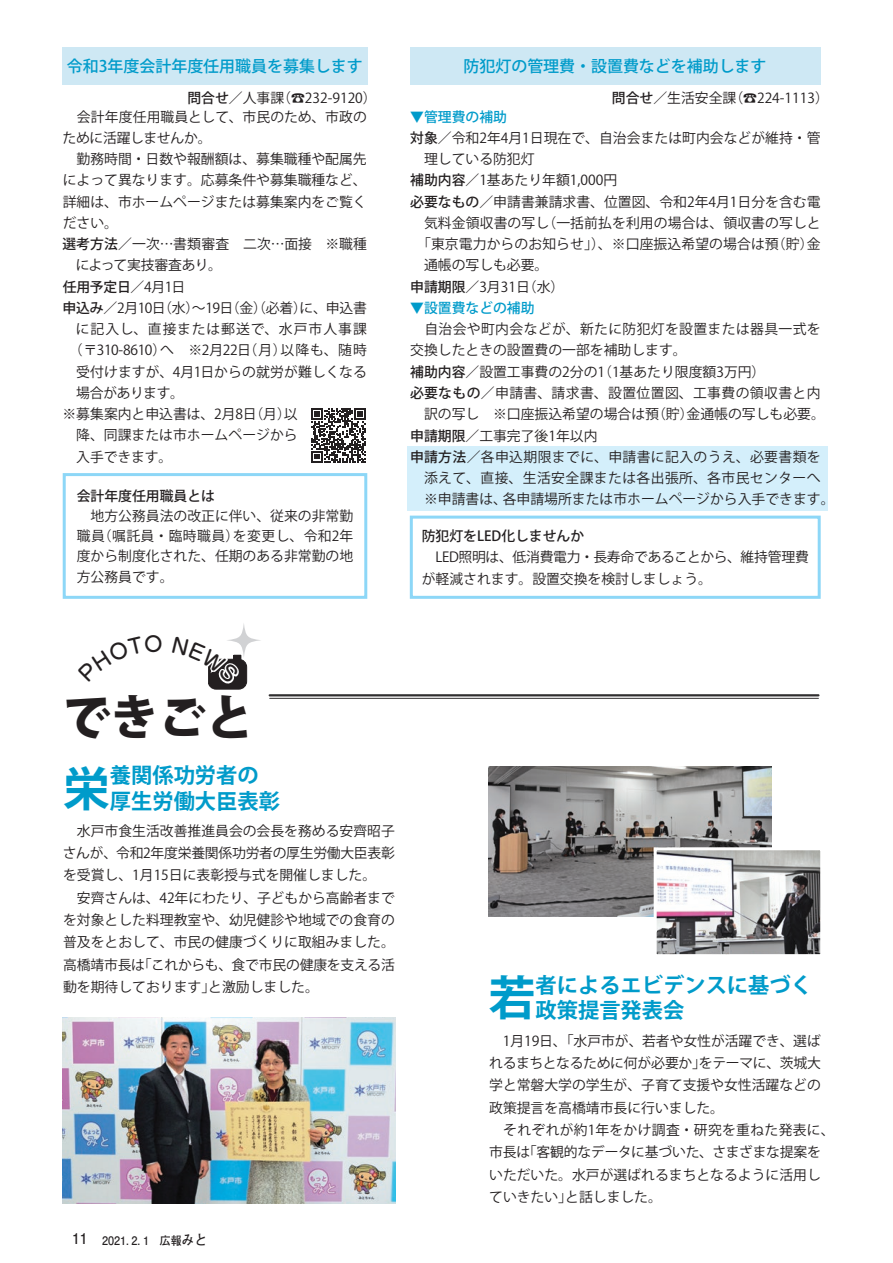
<style>
.page{position:relative;width:893px;height:1263px;background:#fff}
.page>*{position:absolute;margin:0;border:0;box-sizing:border-box;transform-origin:0 0}
.t1{font:800 47.85px "Koz Go Pr 6 N";color:#231f20}
.t2{font:700 46.8px "Koz Go Pro";color:#009bca}
.t3{font:700 21.3px/25.5px "Koz Go Pro";color:#009bca}
.t4{font:500 15.9px "Koz Go Pr 6 N";color:#009bca}
.t5{font:700 14.85px "Futo Go B101 Pro";color:#231f20;scale:.92 1}
.t6{font:13.8px/20.2px "Koz Go Pro";color:#231f20;text-align:right}
.t7{font:13.8px/21.3px "Koz Go Pr 6 N";color:#231f20}
.t8{font:13.8px "Koz Go Pr 6 N";letter-spacing:.03em;color:#231f20}
.t9{font:13.8px "Koz Go Pro";letter-spacing:-.02em;color:#231f20}
.t10{font:13.8px "Koz Go Pro";letter-spacing:-.025em;color:#231f20}
.t11{font:13.8px "Koz Go Pr 6 N";letter-spacing:.025em;color:#231f20}
.t12{font:13.8px "Koz Go Pro";letter-spacing:.02em;color:#231f20}
.t13{font:500 13.8px "Koz Go Pro";color:#231f20}
.t14{font:13.8px "Koz Go Pro";letter-spacing:.065em;color:#231f20}
.t15{font:500 13.8px "Koz Go Pr 6 N";color:#009bca}
.t16{font:500 13.8px "Koz Go Pr 6 N";color:#231f20}
.t17{font:700 11.7px "Futo Go B101 Pro";color:#231f20;scale:.93 1}
.s1{font-weight:500}
.s2{font-weight:400}
.s3{font-size:13.8px}
</style>
<div class="page">
<div style="left:208px;top:659px;width:39px;height:30px;background:#231f20;border-radius:8px"></div>
<div style="left:208px;top:659px;width:39px;height:31px;border:1px solid #231f20;border-radius:8px"></div>
<div style="left:215px;top:662px;width:24px;height:24px;border:1px solid #231f20;border-radius:50%"></div>
<svg style="left:226px;top:622px;width:35px;height:36px"></svg>
<hr style="left:270px;top:694px;width:548px;height:2px;background:#312f30">
<hr style="left:270px;top:698px;width:548px;height:1px;background:#312f30">
<img style="left:63px;top:1017px;width:332px;height:187px">
<div style="left:407px;top:446px;width:420px;height:64px;background:#d4effb"></div>
<div style="left:410px;top:516px;width:411px;height:83px;background:#fff;border:3px solid #8dd7f7"></div>
<div style="left:410px;top:48px;width:410px;height:37px;background:#cee8f4"></div>
<div style="left:63px;top:473px;width:304px;height:126px;background:#fff;border:3px solid #8dd7f7"></div>
<div style="left:62px;top:48px;width:305px;height:37px;background:#cee8f4"></div>
<svg style="left:311px;top:408px;width:55px;height:55px"></svg>
<img style="left:489px;top:766px;width:282px;height:150px">
<img style="left:658px;top:851px;width:161px;height:102px">
<div style="left:654px;top:847px;width:169px;height:110px;border:3px solid #fff"></div>
<svg style="left:208px;top:636px;width:33px;height:48px"></svg>
<p class="t4" style="left:67px;top:58px;width:297px">令和3年度会計年度任用職員を募集します</p>
<p class="t7" style="left:277px;top:88px;width:101px">)☎232-9120(</p>
<p class="t7" style="left:187px;top:88px;width:98px"><span class="s1">問合せ</span>／人事課</p>
<p class="t6" style="left:63px;top:107px;width:306px">　会計年度任用職員として、市民のため、市政の</p>
<p class="t9" style="left:63px;top:129px;width:151px">ために活躍しませんか。</p>
<p class="t6" style="left:63px;top:149px;width:306px">　勤務時間・日数や報酬額は、募集職種や配属先</p>
<p class="t6" style="left:63px;top:170px;width:306px">によって異なります。応募条件や募集職種など、</p>
<p class="t6" style="left:63px;top:192px;width:306px">詳細は、市ホームページまたは募集案内をご覧く</p>
<p class="t6" style="left:63px;top:213px;width:57px">ださい。</p>
<p class="t6" style="left:63px;top:234px;width:306px"><span class="s1">選考方法</span>／一次…書類審査　二次…面接　※職種</p>
<p class="t9" style="left:76px;top:256px;width:148px">によって実技審査あり。</p>
<p class="t13" style="left:63px;top:278px;width:124px">任用予定日<span class="s2">／4月日1</span></p>
<p class="t6" style="left:62px;top:298px;width:306px"><span class="s1">申込み</span>／2月10 （日水）～19 （日金）（必着に）、申込書</p>
<p class="t14" style="left:76px;top:320px;width:292px">に記入し、直接または郵送で、水戸市人事課</p>
<p class="t6" style="left:281px;top:340px;width:88px">以降も、随時</p>
<p class="t10" style="left:69px;top:341px;width:219px">（〒310-8610 へ）　※ 月2 22 （日月）</p>
<p class="t6" style="left:76px;top:362px;width:292px">受付けますが、月4 1日からの就労が難しくなる</p>
<p class="t10" style="left:76px;top:384px;width:110px">場合があります。</p>
<p class="t6" style="left:63px;top:404px;width:237px">※募集案内と申込書は、月2 （日8 月以）</p>
<p class="t6" style="left:76px;top:426px;width:223px">降、同課または市ホームページから</p>
<p class="t6" style="left:76px;top:447px;width:98px">入手できます。</p>
<p class="t13" style="left:77px;top:487px;width:140px">会計年度任用職員とは</p>
<p class="t6" style="left:77px;top:506px;width:278px">　地方公務員法の改正に伴い、従来の非常勤を変更し、令和年2</p>
<p class="t6" style="left:77px;top:526px;width:278px;text-align:left">職員<br>度から制度化された、任期のある非常勤の地方公務員です。</p>
<p class="t6" style="left:98px;top:526px;width:143px">（嘱託員・臨時職員）</p>
<p class="t4" style="left:464px;top:58px;width:304px">防犯灯の管理費・設置費などを補助します</p>
<p class="t15" style="left:410px;top:109px;width:98px">▼管理費の補助</p>
<p class="t7" style="left:410px;top:127px;width:412px"><span class="s1">対象</span>／令和年2 月4 1日現在で、自治会または町内会などが維持・管</p>
<p class="t7" style="left:424px;top:149px;width:112px">理している防犯灯</p>
<p class="t7" style="left:410px;top:170px;width:208px"><span class="s1">補助内容</span>／1基あたり年額1,000円</p>
<p class="t7" style="left:410px;top:191px;width:412px"><span class="s1">必要なもの</span>／申請書兼請求書、位置図、令和年2 月4 1日分を含む電</p>
<p class="t7" style="left:542px;top:213px;width:280px">（一括前払を利用の場合は、領収書の写しと</p>
<p class="t7" style="left:612px;top:88px;width:126px"><span class="s1">問合せ</span>／生活安全課</p>
<p class="t7" style="left:729px;top:88px;width:101px">)☎224-1113(</p>
<p class="t7" style="left:424px;top:213px;width:127px">気料金領収書の写し</p>
<p class="t7" style="left:417px;top:234px;width:363px">「東京電力からのお知らせ」）、 ※口座振込希望の場合は預</p>
<p class="t7" style="left:424px;top:255px;width:126px">通帳の写しも必要。</p>
<p class="t7" style="left:410px;top:276px;width:156px"><span class="s1">申請期限</span>／3月31 （日水(</p>
<p class="t15" style="left:410px;top:300px;width:126px">▼設置費などの補助</p>
<p class="t11" style="left:410px;top:321px;width:412px">　自治会や町内会などが、新たに防犯灯を設置または器具一式を</p>
<p class="t7" style="left:410px;top:340px;width:278px">交換したときの設置費の一部を補助します。</p>
<p class="t7" style="left:410px;top:361px;width:357px"><span class="s1">補助内容</span>／設置工事費の2分の（1 1基あたり限度額3万円(</p>
<p class="t8" style="left:410px;top:385px;width:412px"><span class="s1">必要なもの</span>／申請書、請求書、設置位置図、工事費の領収書と内</p>
<p class="t7" style="left:687px;top:404px;width:140px">金通帳の写しも必要。</p>
<p class="t7" style="left:772px;top:234px;width:50px">（貯金）</p>
<p class="t7" style="left:424px;top:404px;width:236px">訳の写し　※口座振込希望の場合は預</p>
<p class="t7" style="left:410px;top:425px;width:189px"><span class="s1">申請期限</span>／工事完了後1年以内</p>
<p class="t8" style="left:410px;top:449px;width:412px"><span class="s1">申請方法</span>／各申込期限までに、申請書に記入のうえ、必要書類を</p>
<p class="t8" style="left:424px;top:470px;width:398px">添えて、直接、生活安全課または各出張所、各市民センターへ</p>
<p class="t7" style="left:503px;top:489px;width:333px">各申請場所または市ホームページから入手できます。</p>
<p class="t7" style="left:652px;top:404px;width:43px">（貯）</p>
<p class="t7" style="left:424px;top:489px;width:84px">※申請書は、</p>
<p class="t16" style="left:422px;top:528px;width:164px">防犯灯をLED化しませんか</p>
<p class="t7" style="left:422px;top:547px;width:389px">　LED照明は、低消費電力・長寿命であることから、維持管理費が軽減されます。設置交換を検討しましょう。</p>
<h1 class="t1" style="left:63px;top:690px;width:193px">できごと</h1>
<h2 class="t2" style="left:63px;top:758px;width:48px">栄</h2>
<h3 class="t3" style="left:110px;top:764px;width:172px">養関係功労者の厚生労働大臣表彰</h3>
<p class="t6" style="left:63px;top:821px;width:333px">　水戸市食生活改善推進員会の会長を務める安齊昭子</p>
<p class="t9" style="left:63px;top:844px;width:333px">さんが、令和2年度栄養関係功労者の厚生労働大臣表彰</p>
<p class="t6" style="left:63px;top:865px;width:315px">を受賞し、月1 15日に表彰授与式を開催しました。</p>
<p class="t6" style="left:63px;top:888px;width:333px">　安齊さんは、42年にわたり、子どもから高齢者まで</p>
<p class="t6" style="left:63px;top:910px;width:333px">を対象とした料理教室や、幼児健診や地域での食育の</p>
<p class="t6" style="left:63px;top:932px;width:333px">普及をとおして、市民の健康づくりに取組みました。</p>
<p class="t6" style="left:138px;top:955px;width:259px">「これからも、食で市民の健康を支える活</p>
<p class="t6" style="left:63px;top:955px;width:84px">高橋靖市長は</p>
<p class="t6" style="left:208px;top:977px;width:112px">と激励しました。</p>
<p class="t6" style="left:63px;top:977px;width:154px">動を期待しております」</p>
<p class="t5" style="left:72px;top:1226px;width:18px">11</p>
<p class="t17" style="left:102px;top:1231px;width:115px">2021. 2. 　1 広報<span class="s3">みと</span></p>
<h2 class="t2" style="left:489px;top:968px;width:48px">若</h2>
<h3 class="t3" style="left:536px;top:973px;width:278px">者によるエビデンスに基づく政策提言発表会</h3>
<p class="t6" style="left:489px;top:1030px;width:333px;line-height:22.4px">　月1 19日、「水戸市が、若者や女性が活躍でき、選ばをテーマに、茨城大</p>
<p class="t9" style="left:489px;top:1054px;width:219px">れるまちとなるために何が必要か」</p>
<p class="t6" style="left:489px;top:1075px;width:333px">学と常磐大学の学生が、子育て支援や女性活躍などの</p>
<p class="t6" style="left:489px;top:1098px;width:236px">政策提言を高橋靖市長に行いました。</p>
<p class="t12" style="left:489px;top:1121px;width:347px">　それぞれが約1年をかけ調査・研究を重ねた発表に、</p>
<p class="t6" style="left:523px;top:1142px;width:300px">「客観的なデータに基づいた、さまざまな提案を</p>
<p class="t6" style="left:489px;top:1142px;width:43px">市長は</p>
<p class="t6" style="left:489px;top:1165px;width:333px">いただいた。水戸が選ばれるまちとなるように活用し</p>
<p class="t6" style="left:565px;top:1187px;width:98px">と話しました。</p>
<p class="t6" style="left:489px;top:1187px;width:84px">ていきたい」</p>
</div>
